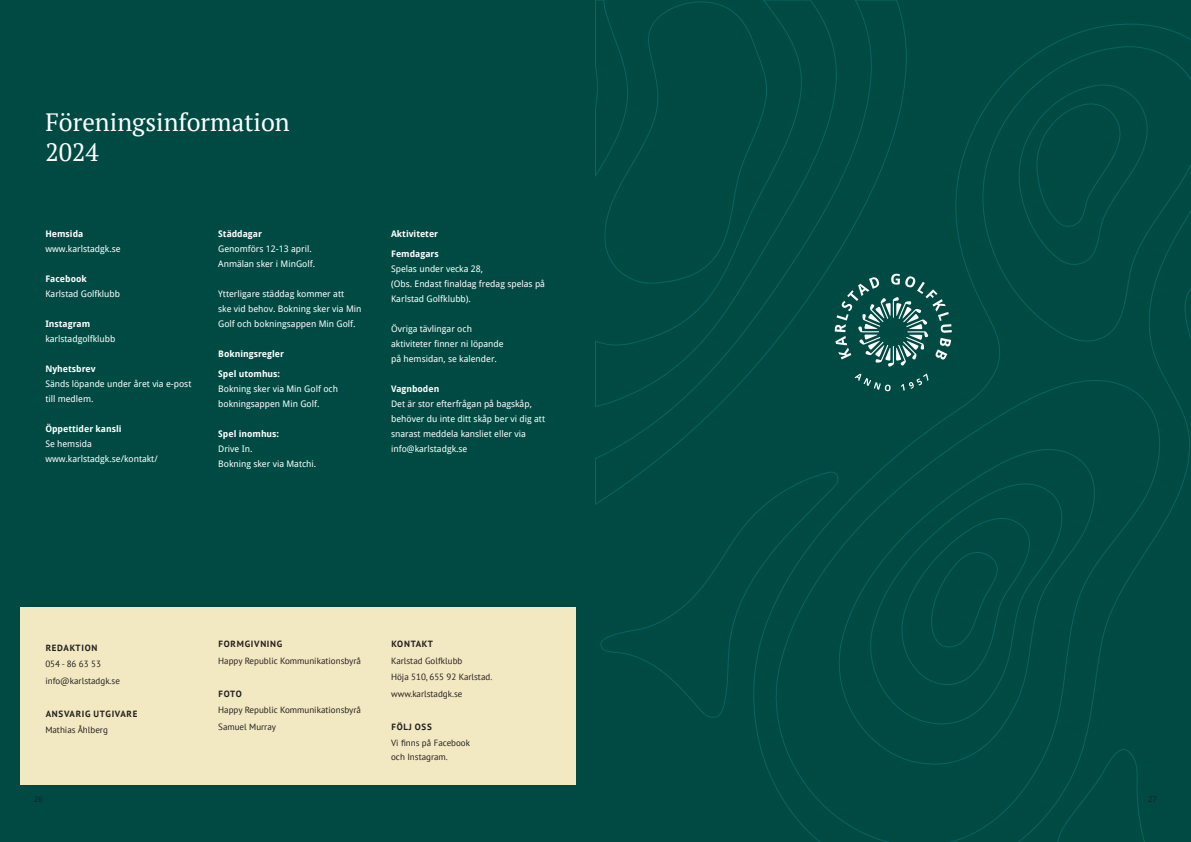
<style>
.page{position:relative;width:1191px;height:842px;background:#fff}
.page>*{position:absolute;margin:0;border:0;box-sizing:border-box;transform-origin:0 0}
.t1{font:25px/30px "PT Serif";color:#fff}
.t2{font:9px/15px "Droid Sans";color:#fff}
.t3{font:9px/16.5px "PT Sans";color:#231f20}
.t4{font:700 9px "Droid Sans";color:#fff}
.t5{font:700 9px "PT Sans";letter-spacing:.08em;color:#231f20}
.t6{font:700 9px "PT Sans";letter-spacing:.055em;color:#231f20}
.t7{font:8px "Droid Sans";color:#231f20}
</style>
<div class="page">
<div style="left:0;top:0;width:595px;height:842px;background:#004a44"></div>
<div style="left:595px;top:0;width:596px;height:842px;background:#004a44"></div>
<svg style="left:595px;top:0;width:312px;height:506px;background:#014d47"></svg>
<div style="left:20px;top:608px;width:555px;height:177px;background:#f2e8c1"></div>
<h1 class="t1" style="left:45px;top:107px;width:246px">Föreningsinformation<br>2024</h1>
<p class="t4" style="left:45px;top:227px;width:39px">Hemsida</p>
<p class="t2" style="left:45px;top:241px;width:77px">www.karlstadgk.se</p>
<p class="t4" style="left:45px;top:272px;width:43px">Facebook</p>
<p class="t2" style="left:45px;top:286px;width:76px">Karlstad Golfklubb</p>
<p class="t4" style="left:45px;top:317px;width:46px">Instagram</p>
<p class="t2" style="left:45px;top:331px;width:72px">karlstadgolfklubb</p>
<p class="t4" style="left:45px;top:362px;width:52px">Nyhetsbrev</p>
<p class="t2" style="left:45px;top:376px;width:147px">Sänds löpande under året via e-post till medlem.</p>
<p class="t4" style="left:45px;top:422px;width:78px">Öppettider kansli</p>
<p class="t2" style="left:45px;top:436px;width:114px">Se hemsida www.karlstadgk.se/kontakt/</p>
<p class="t4" style="left:218px;top:227px;width:45px">Städdagar</p>
<p class="t2" style="left:218px;top:241px;width:98px">Genomförs 12-13 april.<br>Anmälan sker i MinGolf.</p>
<p class="t2" style="left:218px;top:286px;width:145px">Ytterligare städdag kommer att<br>ske vid behov. Bokning sker via Min<br>Golf och bokningsappen Min Golf.</p>
<p class="t4" style="left:218px;top:347px;width:67px">Bokningsregler</p>
<p class="t4" style="left:218px;top:367px;width:63px">Spel utomhus:</p>
<p class="t2" style="left:218px;top:381px;width:121px">Bokning sker via Min Golf och bokningsappen Min Golf.</p>
<p class="t4" style="left:218px;top:427px;width:62px">Spel inomhus:</p>
<p class="t2" style="left:218px;top:441px;width:100px">Drive In.<br>Bokning sker via Matchi.</p>
<p class="t4" style="left:391px;top:227px;width:49px">Aktiviteter</p>
<p class="t4" style="left:391px;top:247px;width:49px">Femdagars</p>
<p class="t2" style="left:391px;top:261px;width:155px">Spelas under vecka 28,<br>(Obs. Endast finaldag fredag spelas på<br>Karlstad Golfklubb).</p>
<p class="t2" style="left:391px;top:321px;width:114px">Övriga tävlingar och aktiviteter finner ni löpande på hemsidan, se kalender.</p>
<p class="t4" style="left:391px;top:382px;width:50px">Vagnboden</p>
<p class="t2" style="left:391px;top:396px;width:155px">Det är stor efterfrågan på bagskåp, behöver du inte ditt skåp ber vi dig att snarast meddela kansliet eller via info@karlstadgk.se</p>
<p class="t5" style="left:46px;top:642px;width:53px">REDAKTION</p>
<p class="t3" style="left:45px;top:656px;width:76px">054 - 86 63 53 info@karlstadgk.se</p>
<p class="t5" style="left:46px;top:708px;width:93px">ANSVARIG UTGIVARE</p>
<p class="t3" style="left:45px;top:722px;width:64px">Mathias Åhlberg</p>
<p class="t5" style="left:219px;top:638px;width:65px">FORMGIVNING</p>
<p class="t3" style="left:218px;top:652px;width:144px">Happy Republic Kommunikationsbyrå</p>
<p class="t5" style="left:219px;top:688px;width:25px">FOTO</p>
<p class="t3" style="left:218px;top:702px;width:144px">Happy Republic Kommunikationsbyrå<br>Samuel Murray</p>
<p class="t6" style="left:391px;top:638px;width:43px">KONTAKT</p>
<p class="t3" style="left:391px;top:652px;width:103px">Karlstad Golfklubb<br>Höja 510, 655 92 Karlstad. www.karlstadgk.se</p>
<p class="t5" style="left:391px;top:721px;width:42px">FÖLJ OSS</p>
<p class="t3" style="left:391px;top:736px;width:80px;line-height:13.7px">Vi finns på Facebook och Instagram.</p>
<p class="t7" style="left:34px;top:793px;width:10px">26</p>
<p class="t7" style="left:1148px;top:793px;width:10px">27</p>
</div>
